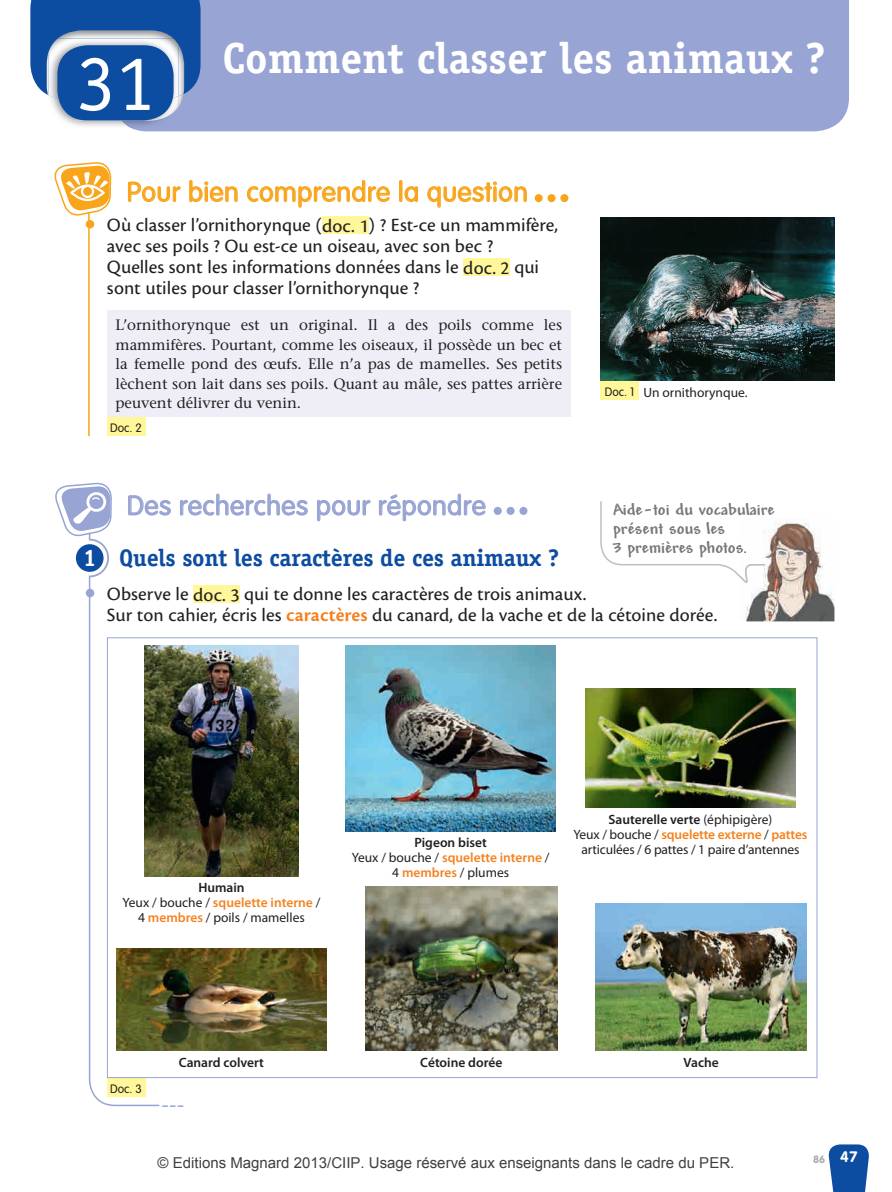
<style>
.page{position:relative;width:892px;height:1192px;background:#fff}
.page>*{position:absolute;margin:0;border:0;box-sizing:border-box;transform-origin:0 0}
.t1{font:79.5px "Officina Sans Std";color:#fff}
.t2{font:700 43.5px "Officina Serif Std";color:#fff}
.t3{font:300 27px "VAG Rounded Std";letter-spacing:.02em;color:#f9a51b}
.t4{font:300 27px "VAG Rounded Std";letter-spacing:.02em;color:#98a4d3}
.t5{font:700 24px "Officina Serif Std";letter-spacing:-.01em;color:#0d4da1}
.t6{font:700 24px "Officina Serif Std";color:#fff}
.t7{font:19.5px/21px "Cronos Pro Capt";color:#231f20}
.t8{font:700 17.25px/18.8px "Mead";color:#76787b;scale:1.05 1}
.t9{font:500 15px/19.5px "Stone Serif Std";color:#231f20;text-align:justify}
.t10{font:15px "Arial";color:#404040}
.t11{font:13.5px/15px "Myriad Pro";color:#231f20;text-align:center}
.t12{font:600 13.5px/15px "Myriad Pro";color:#f58220;text-align:center}
.t13{font:600 13.5px "Myriad Pro";color:#231f20}
.t14{font:300 12px "VAG Rounded Std";color:#231f20}
.t15{font:700 10.5px "VAG Rounded Std";color:#a8a9ad}
.s1{font-family:"VAG Rounded Std";font-weight:300;font-size:12px}
.s2{font-family:"Cronos Pro Semibold Capt";color:#f58220}
.s3{font-weight:600}
.s4{font-weight:600;color:#f58220}
.s5{color:#231f20}
.s6{font-weight:400;color:#231f20}
.s7{font-size:15px;color:#fff}
</style>
<div class="page">
<svg style="left:828px;top:1144px;width:41px;height:48px;background:#2c64ad"></svg>
<div style="left:238px;top:0;width:611px;height:131px;background:#98a4d3"></div>
<svg style="left:247px;top:180px;width:143px;height:28px"></svg>
<div style="left:399px;top:180px;width:3px;height:22px;border:1px solid #f9a51b"></div>
<svg style="left:404px;top:186px;width:14px;height:16px"></svg>
<svg style="left:427px;top:182px;width:100px;height:26px"></svg>
<div style="left:534px;top:194px;width:8px;height:8px;background:#f9a51b;border-radius:50%"></div>
<div style="left:547px;top:194px;width:8px;height:8px;background:#f9a51b;border-radius:50%"></div>
<div style="left:560px;top:194px;width:8px;height:8px;background:#f9a51b;border-radius:50%"></div>
<div style="left:322px;top:216px;width:46px;height:17px;background:#fff79a"></div>
<div style="left:463px;top:258px;width:47px;height:17px;background:#fff79a"></div>
<div style="left:107px;top:311px;width:463px;height:106px;background:#efeef6"></div>
<svg style="left:317px;top:500px;width:54px;height:22px"></svg>
<svg style="left:379px;top:493px;width:107px;height:29px"></svg>
<div style="left:493px;top:507px;width:9px;height:8px;background:#98a4d3;border-radius:50%"></div>
<div style="left:506px;top:507px;width:8px;height:8px;background:#98a4d3;border-radius:50%"></div>
<div style="left:519px;top:507px;width:8px;height:8px;background:#98a4d3;border-radius:50%"></div>
<div style="left:107px;top:637px;width:710px;height:441px;background:#fff;border:1px solid #98a4d3"></div>
<img style="left:585px;top:688px;width:210px;height:119px">
<img style="left:345px;top:646px;width:211px;height:185px">
<img style="left:365px;top:887px;width:192px;height:163px">
<img style="left:596px;top:903px;width:210px;height:147px">
<img style="left:308px;top:948px;width:19px;height:102px">
<hr style="left:88px;top:213px;width:2px;height:223px;background:#f9a51b">
<svg style="left:30px;top:0;width:208px;height:217px"></svg>
<div style="left:86px;top:220px;width:8px;height:8px;background:#f9a51b;border-radius:50%"></div>
<svg style="left:55px;top:313px;width:253px;height:794px"></svg>
<hr style="left:89px;top:541px;width:1px;height:34px;background:#fff">
<div style="left:76px;top:544px;width:28px;height:28px;background:#0d4da1;border-radius:50%"></div>
<div style="left:86px;top:589px;width:8px;height:8px;background:#98a4d3;border-radius:50%"></div>
<div style="left:600px;top:381px;width:38px;height:19px;background:#fff79a"></div>
<img style="left:600px;top:217px;width:234px;height:164px">
<svg style="left:600px;top:501px;width:140px;height:77px"></svg>
<img style="left:746px;top:522px;width:88px;height:99px">
<img style="left:740px;top:564px;width:25px;height:19px">
<img style="left:740px;top:545px;width:6px;height:8px">
<p class="t1" style="left:76px;top:37px;width:81px">31</p>
<p class="t2" style="left:223px;top:31px;width:604px">Comment classer les animaux ?</p>
<p class="t3" style="left:127px;top:177px;width:402px">Pour bien comprendre la question</p>
<p class="t7" style="left:107px;top:214px;width:452px">Où classer l’ornithorynque (doc. 1) ? Est-ce un mammifère, avec ses poils ? Ou est-ce un oiseau, avec son bec ?<br>Quelles sont les informations données dans le doc. 2 qui sont utiles pour classer l’ornithorynque ?</p>
<p class="t9" style="left:115px;top:315px;width:448px">L’ornithorynque est un original. Il a des poils comme les mammifères. Pourtant, comme les oiseaux, il possède un bec et la femelle pond des œufs. Elle n’a pas de mamelles. Ses petits lèchent son lait dans ses poils. Quant au mâle, ses pattes arrière peuvent délivrer du venin.</p>
<p class="t14" style="left:110px;top:421px;width:33px">Doc. 2</p>
<p class="t11" style="left:604px;top:386px;width:144px"><span class="s1">Doc. 1</span> Un ornithorynque.</p>
<p class="t6" style="left:83px;top:543px;width:15px">1</p>
<p class="t4" style="left:127px;top:490px;width:360px">Des recherches pour répondre</p>
<p class="t5" style="left:119px;top:543px;width:441px">Quels sont les caractères de ces animaux ?</p>
<p class="t7" style="left:107px;top:583px;width:612px">Observe le doc. 3 qui te donne les caractères de trois animaux.<br>Sur ton cahier, écris les <span class="s2">caractères</span> du canard, de la vache et de la cétoine dorée.</p>
<p class="t8" style="left:613px;top:501px;width:155px">Aide-toi du vocabulaire présent sous les<br>3 premières photos.</p>
<p class="t11" style="left:122px;top:881px;width:199px"><span class="s3">Humain<br></span>Yeux / bouche / <span class="s4">squelette interne</span> /<br>4 <span class="s4">membres</span> / poils / mamelles</p>
<p class="t12" style="left:352px;top:836px;width:199px"><span class="s5">Pigeon biset<br></span><span class="s6">Yeux / bouche /</span> squelette interne <span class="s6">/<br>4</span> membres <span class="s6">/ plumes</span></p>
<p class="t11" style="left:573px;top:812px;width:235px"><span class="s3">Sauterelle verte</span> (éphipigère)<br>Yeux / bouche / <span class="s4">squelette externe</span> / <span class="s4">pattes </span>articulées / 6 pattes / 1 paire d’antennes</p>
<p class="t14" style="left:110px;top:1082px;width:33px">Doc. 3</p>
<p class="t13" style="left:179px;top:1055px;width:87px">Canard colvert</p>
<p class="t13" style="left:420px;top:1055px;width:83px">Cétoine dorée</p>
<p class="t13" style="left:683px;top:1055px;width:37px">Vache</p>
<p class="t10" style="left:158px;top:1152px;width:578px">© Editions Magnard 2013/CIIP. Usage réservé aux enseignants dans le cadre du PER.</p>
<p class="t15" style="left:813px;top:1153px;width:46px">86 <span class="s7">47</span></p>
</div>
